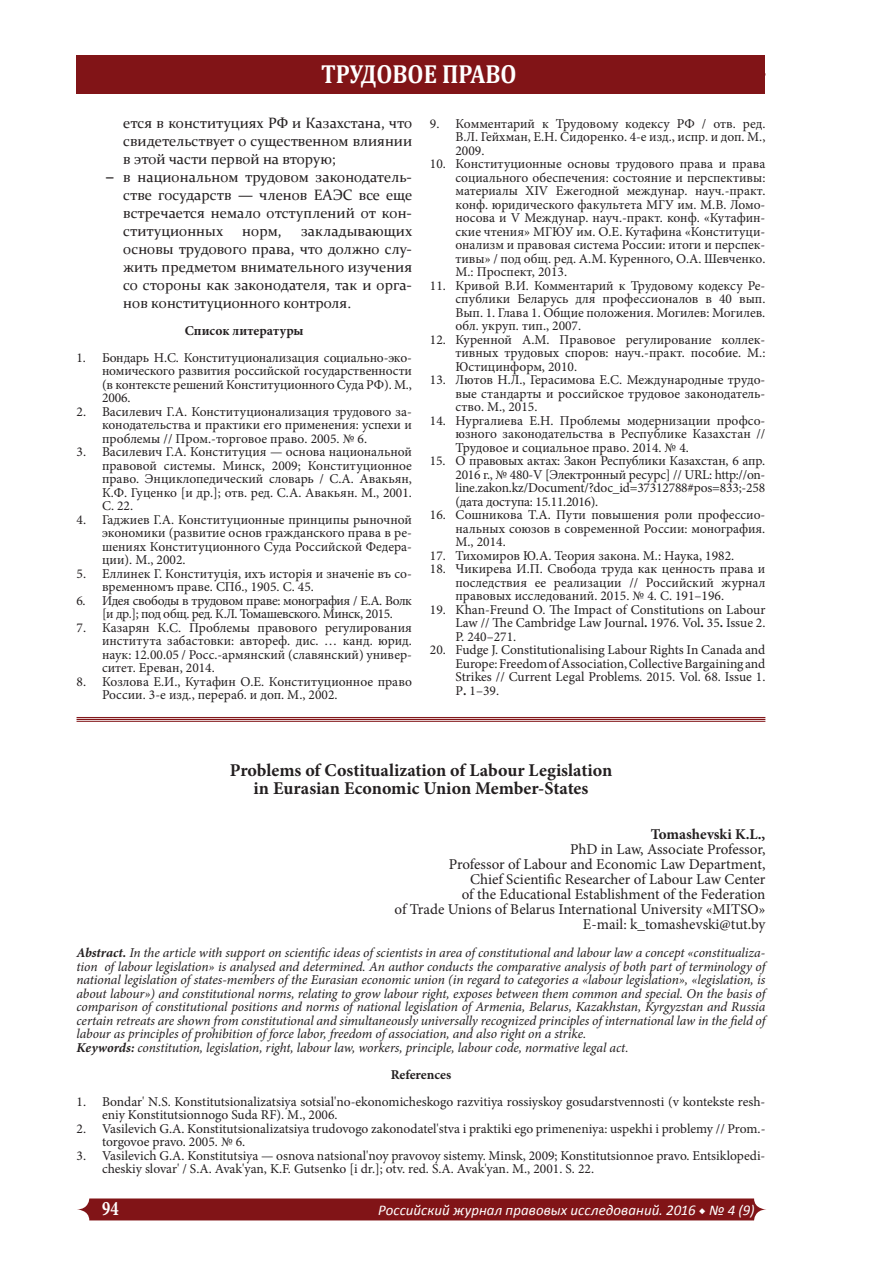
<style>
.page{position:relative;width:893px;height:1263px;background:#fff}
.page>*{position:absolute;margin:0;border:0;box-sizing:border-box;transform-origin:0 0}
.t1{font:700 26.25px "Cambria";color:#fff;scale:.88 1}
.t2{font:700 20.7px "Minion Pro";color:#fff;scale:.8 1}
.t3{font:700 18px/18px "Minion Pro";color:#231f20;text-align:center}
.t4{font:15px/18px "Constantia";color:#231f20;text-align:justify}
.t5{font:15px/15px "Minion Pro";letter-spacing:-.005em;color:#231f20;text-align:right}
.t6{font:700 15px "Minion Pro";color:#231f20}
.t7{font:italic 14.85px "Calibri";letter-spacing:.005em;color:#fff}
.t8{font:13.5px/13.5px "Minion Pro";color:#231f20;text-align:justify}
.t9{font:italic 13.5px/13.5px "Minion Pro";letter-spacing:-.005em;color:#231f20;text-align:justify}
.t10{font:13.5px/13.5px "Minion Pro";letter-spacing:-.03em;color:#231f20;text-align:center}
.t11{font:700 13.5px "Minion Pro";color:#231f20}
.s1{font-family:"Calibri"}
.s2{font-weight:700}
.s3{font-style:italic}
.s4{font-family:"Minion Pro";font-weight:700;font-style:normal}
</style>
<div class="page">
<svg style="left:77px;top:1198px;width:689px;height:22px;background:#871f22"></svg>
<div style="left:77px;top:55px;width:688px;height:39px;background:#811417"></div>
<hr style="left:77px;top:721px;width:688px;height:1px;background:#811417">
<hr style="left:77px;top:719px;width:688px;height:1px;background:#811417">
<hr style="left:77px;top:717px;width:688px;height:1px;background:#811417">
<h1 class="t1" style="left:321px;top:55px;width:224px">ТРУДОВОЕ ПРАВО</h1>
<p class="t4" style="left:123px;top:113px;width:291px">ется в конституциях РФ и Казахстана, что свидетельствует о существенном влиянии в этой части первой на вторую;</p>
<p class="t4" style="left:123px;top:167px;width:291px;text-indent:-17px"><span class="s1">–</span> в национальном трудовом законодатель&shy;стве государств — членов ЕАЭС все еще встречается немало отступлений от кон&shy;ституционных</p>
<p class="t8" style="left:455px;top:117px;width:311px;text-indent:-26px">9. Комментарий к Трудовому кодексу РФ / отв. ред.<br>В.Л. Гейхман, Е.Н. Сидоренко. 4-е изд., испр. и доп. М., 2009.</p>
<p class="t8" style="left:455px;top:157px;width:311px;text-indent:-26px">10. Конституционные основы трудового права и права социального обеспечения: состояние и перспективы: материалы XIV Ежегодной междунар. науч.-практ. конф. юридического факультета МГУ им. М.В. Ломо&shy;носова и V Междунар. науч.-практ. конф. «Кутафин&shy;ские чтения» МГЮУ им. О.Е. Кутафина «Конституци&shy;онализм и правовая система России: итоги и перспек&shy;тивы» / под общ. ред. А.М. Куренного, О.А. Шевченко.<br>М.: Проспект, 2013.</p>
<p class="t8" style="left:455px;top:279px;width:311px;text-indent:-26px">11. Кривой В.И. Комментарий к Трудовому кодексу Ре&shy;спублики Беларусь для профессионалов в 40 вып.<br>Вып. 1. Глава 1. Общие положения. Могилев: Могилев. обл. укруп. тип., 2007.</p>
<p class="t8" style="left:455px;top:333px;width:311px;text-indent:-26px">12. Куренной А.М. Правовое регулирование коллек&shy;тивных трудовых споров: науч.-практ. пособие. М.:<br>Юстицинформ, 2010.</p>
<p class="t8" style="left:455px;top:373px;width:311px;text-indent:-26px">13. Лютов Н.Л., Герасимова Е.С. Международные трудо&shy;вые стандарты и российское трудовое законодатель&shy;ство. М., 2015.</p>
<p class="t8" style="left:455px;top:414px;width:311px;text-indent:-26px">14. Нургалиева Е.Н. Проблемы модернизации профсо&shy;юзного законодательства в Республике Казахстан // Трудовое и социальное право. 2014. № 4.</p>
<p class="t8" style="left:455px;top:454px;width:311px;text-indent:-26px">15. О правовых актах: Закон Республики Казахстан, 6 апр.<br>2016 г., № 480-V [Электронный ресурс] // URL: http://on&shy;line.zakon.kz/Document/?doc_id=37312788#pos=833;-258 (дата доступа: 15.11.2016).</p>
<p class="t8" style="left:455px;top:508px;width:311px;text-indent:-26px">16. Сошникова Т.А. Пути повышения роли профессио&shy;нальных союзов в современной России: монография.<br>М., 2014.</p>
<p class="t8" style="left:430px;top:549px;width:306px">17. Тихомиров Ю.А. Теория закона. М.: Наука, 1982.</p>
<p class="t8" style="left:455px;top:562px;width:311px;text-indent:-26px">18. Чикирева И.П. Свобода труда как ценность права и последствия ее реализации // Российский журнал правовых исследований. 2015. № 4. С. 191–196.</p>
<p class="t8" style="left:455px;top:603px;width:311px;text-indent:-26px">19. Khan-Freund O. The Impact of Constitutions on Labour Law // The Cambridge Law Journal<span class="s2">.</span> 1976. Vol<span class="s2">.</span> 35<span class="s2">.</span> Issue 2.<br>P. 240–271.</p>
<p class="t8" style="left:455px;top:643px;width:311px;text-indent:-26px">20. Fudge J. Constitutionalising Labour Rights In Canada and Europe: Freedom of Association, Collective Bargaining and Strikes // Current Legal Problems<span class="s3">.</span> 2015<span class="s3">.</span> Vol. 68. Issue 1.<br>P<span class="s2">.</span> 1–39.</p>
<p class="t4" style="left:123px;top:221px;width:290px;text-indent:178px">закладывающих основы трудового права, что должно слу&shy;жить предметом внимательного изучения со стороны как законодателя, так и орга&shy;нов конституционного контроля.</p>
<p class="t11" style="left:185px;top:321px;width:120px">Список литературы</p>
<p class="t8" style="left:102px;top:351px;width:311px;text-indent:-26px">1. Бондарь Н.С. Конституционализация социально-эко&shy;номического развития российской государственности (в контексте решений Конституционного Суда РФ). М., 2006.</p>
<p class="t8" style="left:102px;top:405px;width:311px;text-indent:-26px">2. Василевич Г.А. Конституционализация трудового за&shy;конодательства и практики его применения: успехи и проблемы // Пром.-торговое право. 2005. № 6.</p>
<p class="t8" style="left:102px;top:445px;width:311px;text-indent:-26px">3. Василевич Г.А. Конституция — основа национальной правовой системы. Минск, 2009; Конституционное право. Энциклопедический словарь / С.А. Авакьян, К.Ф. Гуценко [и др.]; отв. ред. С.А. Авакьян. М., 2001.<br>С. 22.</p>
<p class="t8" style="left:102px;top:513px;width:311px;text-indent:-26px">4. Гаджиев Г.А. Конституционные принципы рыночной экономики (развитие основ гражданского права в ре&shy;шениях Конституционного Суда Российской Федера&shy;ции). М., 2002.</p>
<p class="t8" style="left:102px;top:567px;width:311px;text-indent:-26px">5. Еллинек Г. Конституція, ихъ исторія и значеніе въ со&shy;временномъ праве. СПб., 1905. С. 45.</p>
<p class="t10" style="left:77px;top:594px;width:337px">6. Идея свободы в трудовом праве: монография / Е.А. Волк [и др.]; под общ. ред. К.Л. Томашевского. Минск, 2015.</p>
<p class="t8" style="left:102px;top:621px;width:311px;text-indent:-26px">7. Казарян К.С. Проблемы правового регулирования института забастовки: автореф. дис. … канд. юрид. наук: 12.00.05 / Росс.-армянский (славянский) универ&shy;ситет. Ереван, 2014.</p>
<p class="t8" style="left:102px;top:675px;width:311px;text-indent:-26px">8. Козлова Е.И., Кутафин О.Е. Конституционное право<br>России. 3-е изд., перераб. и доп. М., 2002.</p>
<p class="t4" style="left:242px;top:221px;width:41px">норм,</p>
<p class="t3" style="left:230px;top:761px;width:384px">Problems of Costitualization of Labour Legislation in Eurasian Economic Union Member-States</p>
<p class="t6" style="left:651px;top:823px;width:116px">Tomashevski K.L.,</p>
<p class="t5" style="left:395px;top:841px;width:372px">PhD in Law, Associate Professor,<br>Professor of Labour and Economic Law Department,<br>Chief Scientific Researcher of Labour Law Center<br>of the Educational Establishment of the Federation<br>of Trade Unions of Belarus International University «MITSO»</p>
<p class="t5" style="left:583px;top:916px;width:184px">E-mail: k_tomashevski@tut.by</p>
<p class="t9" style="left:77px;top:946px;width:690px"><span class="s2">Abstract.</span> In the article with support on scientific ideas of scientists in area of constitutional and labour law a concept «constitualiza&shy;tion of labour legislation» is analysed and determined. An author conducts the comparative analysis of both part of terminology of national legislation of states-members of the Eurasian economic union (in regard to categories a «labour legislation», «legislation, is about labour») and constitutional norms, relating to grow labour right, exposes between them common and special. On the basis of comparison of constitutional positions and norms of national legislation of Armenia, Belarus, Kazakhstan, Kyrgyzstan and Russia certain retreats are shown from constitutional and simultaneously universally recognized principles of international law in the field of labour as principles of prohibition of force labor, freedom of association, and also right on a strike.</p>
<p class="t9" style="left:77px;top:1040px;width:553px"><span class="s2">Keywords:</span> constitution, legislation, right, labour law, workers, principle, labour code, normative legal act.</p>
<p class="t11" style="left:391px;top:1065px;width:62px">References</p>
<p class="t8" style="left:102px;top:1095px;width:665px;text-indent:-26px">1. Bondar' N.S. Konstitutsionalizatsiya sotsial'no-ekonomicheskogo razvitiya rossiyskoy gosudarstvennosti (v kontekste resh&shy;eniy Konstitutsionnogo Suda RF). M., 2006.</p>
<p class="t8" style="left:102px;top:1122px;width:665px;text-indent:-26px">2. Vasilevich G.A. Konstitutsionalizatsiya trudovogo zakonodatel'stva i praktiki ego primeneniya: uspekhi i problemy // Prom.- torgovoe pravo. 2005. № 6.</p>
<p class="t8" style="left:102px;top:1149px;width:665px;text-indent:-26px">3. Vasilevich G.A. Konstitutsiya — osnova natsional'noy pravovoy sistemy. Minsk, 2009; Konstitutsionnoe pravo. Entsiklopedi&shy;cheskiy slovar' / S.A. Avak'yan, K.F. Gutsenko [i dr.]; otv. red. S.A. Avak'yan. M., 2001. S. 22.</p>
<h2 class="t2" style="left:102px;top:1194px;width:22px">94</h2>
<p class="t7" style="left:378px;top:1200px;width:378px">Российский журнал правовых исследований. 2016 <span class="s4">◆</span> № 4 (9)</p>
</div>
